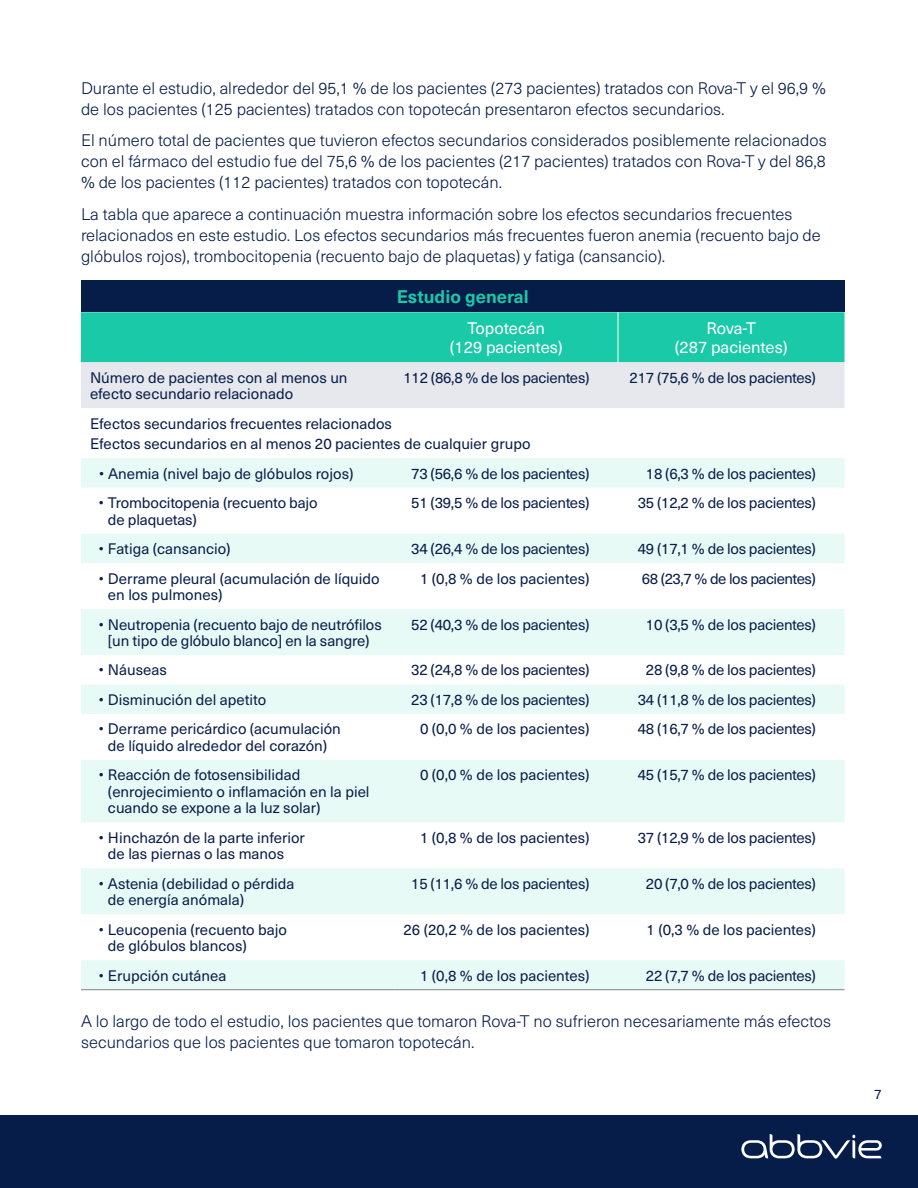
<style>
.page{position:relative;width:918px;height:1188px;background:#fff}
.page>*{position:absolute;margin:0;border:0;box-sizing:border-box;transform-origin:0 0}
.t1{font:700 18px "Neue Haas Unica Pro";color:#1ac9a8}
.t2{font:300 16.5px/21px "Neue Haas Unica Pro";color:#071d49}
.t3{font:16.5px/19.5px "Neue Haas Unica Pro";color:#fff;text-align:center}
.t4{font:15px/16.5px "Neue Haas Unica Pro";color:#071d49}
.t5{font:15px "Neue Haas Unica Pro";letter-spacing:-.02em;color:#071d49}
.t6{font:15px "Neue Haas Unica Pro";letter-spacing:-.03em;color:#071d49}
.t7{font:13.5px "Neue Haas Unica Pro";color:#071d49}
</style>
<div class="page">
<div style="left:0;top:1115px;width:918px;height:73px;background:#071d49"></div>
<div style="left:81px;top:280px;width:763px;height:32px;background:#071d49"></div>
<svg style="left:81px;top:312px;width:763px;height:96px;background:#7cd8c9"></svg>
<svg style="left:81px;top:458px;width:763px;height:531px;fill:#e8faf6"></svg>
<hr style="left:618px;top:312px;width:1px;height:50px;background:#fff">
<hr style="left:81px;top:989px;width:313px;height:1px;background:#808285">
<hr style="left:394px;top:989px;width:224px;height:1px;background:#808285">
<hr style="left:618px;top:989px;width:226px;height:1px;background:#808285">
<svg style="left:741px;top:1134px;width:141px;height:25px"></svg>
<p class="t2" style="left:81px;top:78px;width:746px">Durante el estudio, alrededor del 95,1 % de los pacientes (273 pacientes) tratados con Rova-T y el 96,9 % de los pacientes (125 pacientes) tratados con topotecán presentaron efectos secundarios.</p>
<p class="t2" style="left:81px;top:130px;width:747px;text-align:justify">El número total de pacientes que tuvieron efectos secundarios considerados posiblemente relacionados con el fármaco del estudio fue del 75,6 % de los pacientes (217 pacientes) tratados con Rova-T y del 86,8 % de los pacientes (112 pacientes) tratados con topotecán.</p>
<p class="t2" style="left:81px;top:204px;width:741px">La tabla que aparece a continuación muestra información sobre los efectos secundarios frecuentes relacionados en este estudio. Los efectos secundarios más frecuentes fueron anemia (recuento bajo de glóbulos rojos), trombocitopenia (recuento bajo de plaquetas) y fatiga (cansancio).</p>
<p class="t1" style="left:397px;top:286px;width:134px">Estudio general</p>
<p class="t3" style="left:450px;top:319px;width:115px">Topotecán (129 pacientes)</p>
<p class="t3" style="left:675px;top:319px;width:115px">Rova-T<br>(287 pacientes)</p>
<p class="t4" style="left:90px;top:369px;width:259px">Número de pacientes con al menos un efecto secundario relacionado</p>
<p class="t5" style="left:404px;top:369px;width:188px">112 (86,8 % de los pacientes)</p>
<p class="t5" style="left:630px;top:369px;width:188px">217 (75,6 % de los pacientes)</p>
<p class="t4" style="left:90px;top:413px;width:442px;line-height:20.4px">Efectos secundarios frecuentes relacionados<br>Efectos secundarios en al menos 20 pacientes de cualquier grupo</p>
<p class="t4" style="left:99px;top:465px;width:256px">• Anemia (nivel bajo de glóbulos rojos)</p>
<p class="t5" style="left:411px;top:464px;width:180px">73 (56,6 % de los pacientes)</p>
<p class="t5" style="left:646px;top:464px;width:172px">18 (6,3 % de los pacientes)</p>
<p class="t4" style="left:108px;top:495px;width:211px;text-indent:-9px">• Trombocitopenia (recuento bajo de plaquetas)</p>
<p class="t5" style="left:411px;top:494px;width:180px">51 (39,5 % de los pacientes)</p>
<p class="t5" style="left:638px;top:494px;width:180px">35 (12,2 % de los pacientes)</p>
<p class="t4" style="left:99px;top:541px;width:133px">• Fatiga (cansancio)</p>
<p class="t5" style="left:411px;top:540px;width:180px">34 (26,4 % de los pacientes)</p>
<p class="t5" style="left:638px;top:540px;width:180px">49 (17,1 % de los pacientes)</p>
<p class="t4" style="left:108px;top:570px;width:273px;text-indent:-9px">• Derrame pleural (acumulación de líquido en los pulmones)</p>
<p class="t4" style="left:420px;top:570px;width:171px">1 (0,8 % de los pacientes)</p>
<p class="t6" style="left:642px;top:569px;width:176px">68 (23,7 % de los pacientes)</p>
<p class="t4" style="left:99px;top:616px;width:284px;text-align:center">• Neutropenia (recuento bajo de neutrófilos [un tipo de glóbulo blanco] en la sangre)</p>
<p class="t5" style="left:411px;top:615px;width:180px">52 (40,3 % de los pacientes)</p>
<p class="t5" style="left:646px;top:615px;width:172px">10 (3,5 % de los pacientes)</p>
<p class="t4" style="left:99px;top:662px;width:69px">• Náuseas</p>
<p class="t5" style="left:411px;top:661px;width:180px">32 (24,8 % de los pacientes)</p>
<p class="t5" style="left:646px;top:661px;width:172px">28 (9,8 % de los pacientes)</p>
<p class="t4" style="left:99px;top:692px;width:169px">• Disminución del apetito</p>
<p class="t5" style="left:411px;top:691px;width:180px">23 (17,8 % de los pacientes)</p>
<p class="t5" style="left:638px;top:691px;width:180px">34 (11,8 % de los pacientes)</p>
<p class="t4" style="left:99px;top:721px;width:243px;text-align:center">• Derrame pericárdico (acumulación de líquido alrededor del corazón)</p>
<p class="t4" style="left:420px;top:721px;width:171px">0 (0,0 % de los pacientes)</p>
<p class="t5" style="left:638px;top:720px;width:180px">48 (16,7 % de los pacientes)</p>
<p class="t4" style="left:108px;top:767px;width:263px;text-indent:-9px">• Reacción de fotosensibilidad (enrojecimiento o inflamación en la piel cuando se expone a la luz solar)</p>
<p class="t4" style="left:420px;top:767px;width:171px">0 (0,0 % de los pacientes)</p>
<p class="t5" style="left:638px;top:766px;width:180px">45 (15,7 % de los pacientes)</p>
<p class="t4" style="left:108px;top:830px;width:199px;text-indent:-9px">• Hinchazón de la parte inferior de las piernas o las manos</p>
<p class="t4" style="left:420px;top:830px;width:171px">1 (0,8 % de los pacientes)</p>
<p class="t5" style="left:638px;top:829px;width:180px">37 (12,9 % de los pacientes)</p>
<p class="t4" style="left:108px;top:875px;width:188px;text-indent:-9px">• Astenia (debilidad o pérdida de energía anómala)</p>
<p class="t5" style="left:411px;top:875px;width:180px">15 (11,6 % de los pacientes)</p>
<p class="t5" style="left:646px;top:875px;width:172px">20 (7,0 % de los pacientes)</p>
<p class="t4" style="left:108px;top:921px;width:181px;text-indent:-9px">• Leucopenia (recuento bajo de glóbulos blancos)</p>
<p class="t4" style="left:404px;top:921px;width:187px">26 (20,2 % de los pacientes)</p>
<p class="t4" style="left:646px;top:921px;width:171px">1 (0,3 % de los pacientes)</p>
<p class="t4" style="left:99px;top:967px;width:129px">• Erupción cutánea</p>
<p class="t4" style="left:420px;top:967px;width:171px">1 (0,8 % de los pacientes)</p>
<p class="t5" style="left:646px;top:966px;width:172px">22 (7,7 % de los pacientes)</p>
<p class="t2" style="left:81px;top:1011px;width:751px">A lo largo de todo el estudio, los pacientes que tomaron Rova-T no sufrieron necesariamente más efectos secundarios que los pacientes que tomaron topotecán.</p>
<p class="t7" style="left:874px;top:1086px;width:9px">7</p>
</div>
